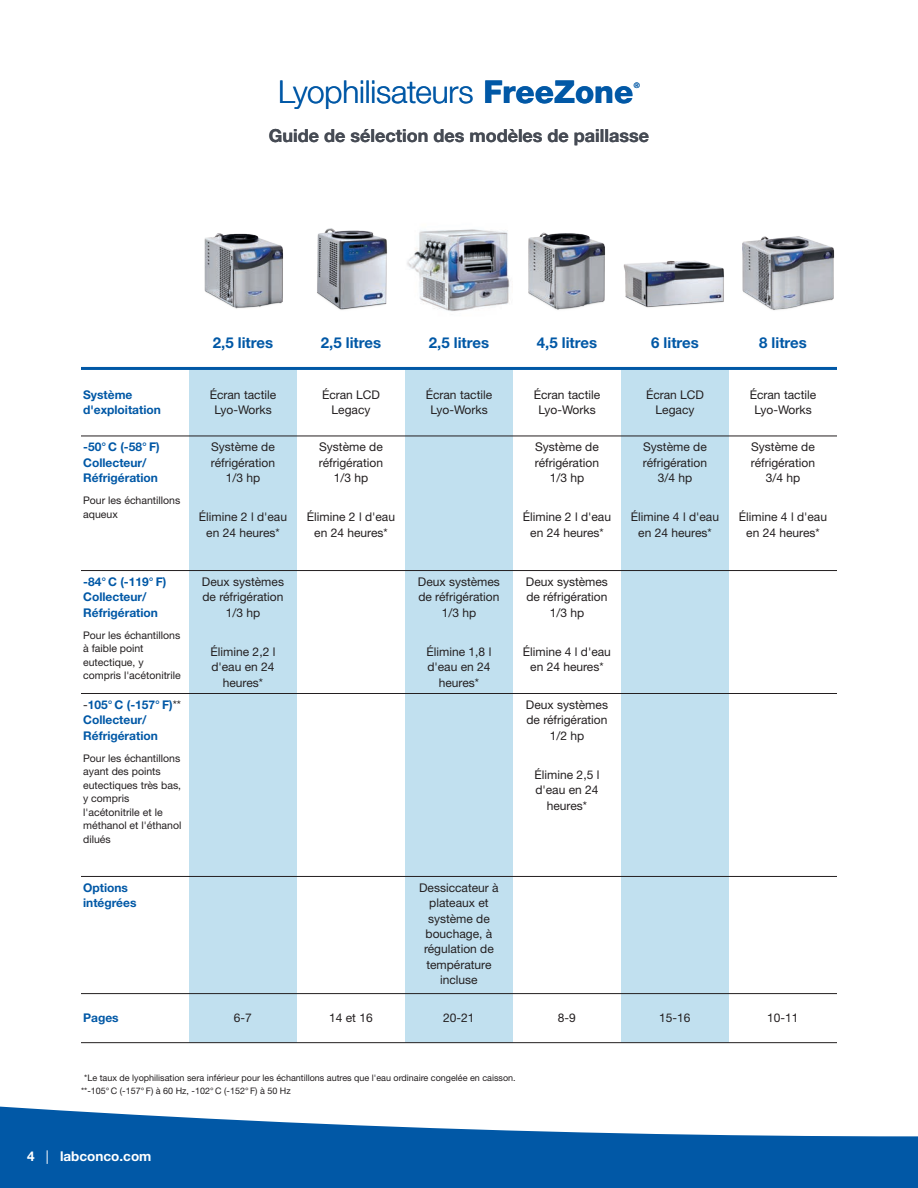
<style>
.page{position:relative;width:918px;height:1188px;background:#fff}
.page>*{position:absolute;margin:0;border:0;box-sizing:border-box;transform-origin:0 0}
.t1{font:300 31.5px "Helvetica Neue LT Std";letter-spacing:-.005em;color:#0158a6}
.t2{font:700 18px "Helvetica Neue LT Std";color:#464b54}
.t3{font:700 15px "Helvetica Neue LT Std";color:#0158a6}
.t4{font:700 13.5px "Helvetica Neue LT Std";color:#fff}
.t5{font:12px/15.3px "Helvetica Neue LT Std";color:#231f20;text-align:center}
.t6{font:700 12px/15.3px "Helvetica Neue LT Std";color:#0158a6}
.t7{font:10.5px/13.5px "Helvetica Neue LT Std";color:#231f20}
.t8{font:9px/12.8px "Helvetica Neue LT Std";color:#231f20}
.t9{font:7.65px "Helvetica Neue LT Std";color:#0158a6}
.s1{font-weight:800}
.s2{font-weight:400;color:#231f20}
.s3{color:#fff}
.s4{font-weight:400}
</style>
<div class="page">
<svg style="left:189px;top:370px;width:540px;height:672px;fill:#c1e0ef"></svg>
<hr style="left:81px;top:367px;width:108px;height:3px;background:#0158a6">
<hr style="left:189px;top:367px;width:108px;height:3px;background:#0158a6">
<hr style="left:297px;top:367px;width:108px;height:3px;background:#0158a6">
<hr style="left:405px;top:367px;width:108px;height:3px;background:#0158a6">
<hr style="left:513px;top:367px;width:108px;height:3px;background:#0158a6">
<hr style="left:621px;top:367px;width:108px;height:3px;background:#0158a6">
<hr style="left:729px;top:367px;width:108px;height:3px;background:#0158a6">
<hr style="left:81px;top:436px;width:108px;height:1px;background:#231f20">
<hr style="left:189px;top:436px;width:108px;height:1px;background:#231f20">
<hr style="left:297px;top:436px;width:108px;height:1px;background:#231f20">
<hr style="left:405px;top:436px;width:108px;height:1px;background:#231f20">
<hr style="left:513px;top:436px;width:108px;height:1px;background:#231f20">
<hr style="left:621px;top:436px;width:108px;height:1px;background:#231f20">
<hr style="left:729px;top:436px;width:108px;height:1px;background:#231f20">
<hr style="left:81px;top:570px;width:108px;height:1px;background:#231f20">
<hr style="left:189px;top:570px;width:108px;height:1px;background:#231f20">
<hr style="left:297px;top:570px;width:108px;height:1px;background:#231f20">
<hr style="left:405px;top:570px;width:108px;height:1px;background:#231f20">
<hr style="left:513px;top:570px;width:108px;height:1px;background:#231f20">
<hr style="left:621px;top:570px;width:108px;height:1px;background:#231f20">
<hr style="left:729px;top:570px;width:108px;height:1px;background:#231f20">
<hr style="left:81px;top:693px;width:108px;height:1px;background:#231f20">
<hr style="left:189px;top:693px;width:108px;height:1px;background:#231f20">
<hr style="left:297px;top:693px;width:108px;height:1px;background:#231f20">
<hr style="left:405px;top:693px;width:108px;height:1px;background:#231f20">
<hr style="left:513px;top:693px;width:108px;height:1px;background:#231f20">
<hr style="left:621px;top:693px;width:108px;height:1px;background:#231f20">
<hr style="left:729px;top:693px;width:108px;height:1px;background:#231f20">
<hr style="left:81px;top:876px;width:108px;height:1px;background:#231f20">
<hr style="left:189px;top:876px;width:108px;height:1px;background:#231f20">
<hr style="left:297px;top:876px;width:108px;height:1px;background:#231f20">
<hr style="left:405px;top:876px;width:108px;height:1px;background:#231f20">
<hr style="left:513px;top:876px;width:108px;height:1px;background:#231f20">
<hr style="left:621px;top:876px;width:108px;height:1px;background:#231f20">
<hr style="left:729px;top:876px;width:108px;height:1px;background:#231f20">
<hr style="left:81px;top:993px;width:108px;height:1px;background:#231f20">
<hr style="left:189px;top:993px;width:108px;height:1px;background:#231f20">
<hr style="left:297px;top:993px;width:108px;height:1px;background:#231f20">
<hr style="left:405px;top:993px;width:108px;height:1px;background:#231f20">
<hr style="left:513px;top:993px;width:108px;height:1px;background:#231f20">
<hr style="left:621px;top:993px;width:108px;height:1px;background:#231f20">
<hr style="left:729px;top:993px;width:108px;height:1px;background:#231f20">
<hr style="left:81px;top:1042px;width:108px;height:1px;background:#231f20">
<hr style="left:189px;top:1042px;width:108px;height:1px;background:#231f20">
<hr style="left:297px;top:1042px;width:108px;height:1px;background:#231f20">
<hr style="left:405px;top:1042px;width:108px;height:1px;background:#231f20">
<hr style="left:513px;top:1042px;width:108px;height:1px;background:#231f20">
<hr style="left:621px;top:1042px;width:108px;height:1px;background:#231f20">
<hr style="left:729px;top:1042px;width:108px;height:1px;background:#231f20">
<img style="left:204px;top:233px;width:79px;height:76px">
<img style="left:407px;top:229px;width:198px;height:83px">
<img style="left:623px;top:260px;width:101px;height:48px">
<img style="left:742px;top:236px;width:93px;height:74px">
<img style="left:317px;top:228px;width:71px;height:82px">
<svg style="left:0;top:1106px;width:917px;height:82px;fill:#0158a6"></svg>
<svg style="left:917px;top:1136px;width:1px;height:52px"></svg>
<h1 class="t1" style="left:278px;top:73px;width:357px">Lyophilisateurs <span class="s1">FreeZone</span></h1>
<p class="t9" style="left:634px;top:80px;width:8px">®</p>
<h2 class="t2" style="left:269px;top:124px;width:382px">Guide de sélection des modèles de paillasse</h2>
<p class="t3" style="left:213px;top:334px;width:62px">2,5 litres</p>
<p class="t3" style="left:321px;top:334px;width:62px">2,5 litres</p>
<p class="t3" style="left:429px;top:334px;width:62px">2,5 litres</p>
<p class="t3" style="left:537px;top:334px;width:62px">4,5 litres</p>
<p class="t3" style="left:651px;top:334px;width:49px">6 litres</p>
<p class="t3" style="left:759px;top:334px;width:49px">8 litres</p>
<p class="t6" style="left:83px;top:387px;width:79px">Système d'exploitation</p>
<p class="t5" style="left:210px;top:387px;width:68px">Écran tactile<br>Lyo-Works</p>
<p class="t5" style="left:322px;top:387px;width:60px">Écran LCD<br>Legacy</p>
<p class="t5" style="left:426px;top:387px;width:68px">Écran tactile<br>Lyo-Works</p>
<p class="t5" style="left:534px;top:387px;width:68px">Écran tactile<br>Lyo-Works</p>
<p class="t5" style="left:646px;top:387px;width:60px">Écran LCD<br>Legacy</p>
<p class="t5" style="left:750px;top:387px;width:68px">Écran tactile<br>Lyo-Works</p>
<p class="t6" style="left:83px;top:439px;width:78px">-50° C (-58° F)<br>Collecteur/<br>Réfrigération</p>
<p class="t7" style="left:83px;top:494px;width:99px">Pour les échantillons aqueux</p>
<p class="t5" style="left:211px;top:439px;width:66px">Système de réfrigération<br>1/3 hp</p>
<p class="t5" style="left:199px;top:509px;width:90px">Élimine 2 l d'eau en 24 heures*</p>
<p class="t5" style="left:319px;top:439px;width:66px">Système de réfrigération<br>1/3 hp</p>
<p class="t5" style="left:307px;top:509px;width:90px">Élimine 2 l d'eau en 24 heures*</p>
<p class="t5" style="left:535px;top:439px;width:66px">Système de réfrigération<br>1/3 hp</p>
<p class="t5" style="left:523px;top:509px;width:90px">Élimine 2 l d'eau en 24 heures*</p>
<p class="t5" style="left:643px;top:439px;width:66px">Système de réfrigération<br>3/4 hp</p>
<p class="t5" style="left:631px;top:509px;width:90px">Élimine 4 l d'eau en 24 heures*</p>
<p class="t5" style="left:751px;top:439px;width:66px">Système de réfrigération<br>3/4 hp</p>
<p class="t5" style="left:739px;top:509px;width:90px">Élimine 4 l d'eau en 24 heures*</p>
<p class="t6" style="left:83px;top:574px;width:85px">-84° C (-119° F)<br>Collecteur/<br>Réfrigération</p>
<p class="t7" style="left:83px;top:628px;width:99px">Pour les échantillons à faible point eutectique, y compris l'acétonitrile</p>
<p class="t6" style="left:83px;top:697px;width:100px"><span class="s2">-</span>105° C (-157° F)<span class="s2">**<br></span>Collecteur/<br>Réfrigération</p>
<p class="t7" style="left:83px;top:751px;width:100px">Pour les échantillons ayant des points eutectiques très bas, y compris l'acétonitrile et le méthanol et l'éthanol dilués</p>
<p class="t5" style="left:202px;top:574px;width:84px">Deux systèmes de réfrigération<br>1/3 hp</p>
<p class="t5" style="left:211px;top:644px;width:66px">Élimine 2,2 l d'eau en 24 heures*</p>
<p class="t5" style="left:418px;top:574px;width:84px">Deux systèmes de réfrigération<br>1/3 hp</p>
<p class="t5" style="left:427px;top:644px;width:66px">Élimine 1,8 l d'eau en 24 heures*</p>
<p class="t5" style="left:526px;top:574px;width:84px">Deux systèmes de réfrigération<br>1/3 hp</p>
<p class="t5" style="left:523px;top:644px;width:90px">Élimine 4 l d'eau en 24 heures*</p>
<p class="t5" style="left:526px;top:697px;width:84px">Deux systèmes de réfrigération<br>1/2 hp</p>
<p class="t5" style="left:535px;top:767px;width:66px">Élimine 2,5 l d'eau en 24 heures*</p>
<p class="t6" style="left:83px;top:880px;width:55px">Options intégrées</p>
<p class="t5" style="left:419px;top:880px;width:81px">Dessiccateur à plateaux et système de bouchage, à régulation de température incluse</p>
<p class="t6" style="left:83px;top:1010px;width:37px">Pages</p>
<p class="t5" style="left:234px;top:1010px;width:20px">6-7</p>
<p class="t5" style="left:329px;top:1010px;width:45px">14 et 16</p>
<p class="t5" style="left:443px;top:1010px;width:33px">20-21</p>
<p class="t5" style="left:558px;top:1010px;width:20px">8-9</p>
<p class="t5" style="left:659px;top:1010px;width:33px">15-16</p>
<p class="t5" style="left:767px;top:1010px;width:33px">10-11</p>
<p class="t8" style="left:81px;top:1071px;width:436px"><span class="s3">*</span>*Le taux de lyophilisation sera inférieur pour les échantillons autres que l'eau ordinaire congelée en caisson. **-105° C (-157° F) à 60 Hz, -102° C (-152° F) à 50 Hz</p>
<p class="t4" style="left:27px;top:1148px;width:126px">4 <span class="s4">|</span> labconco.com</p>
</div>
